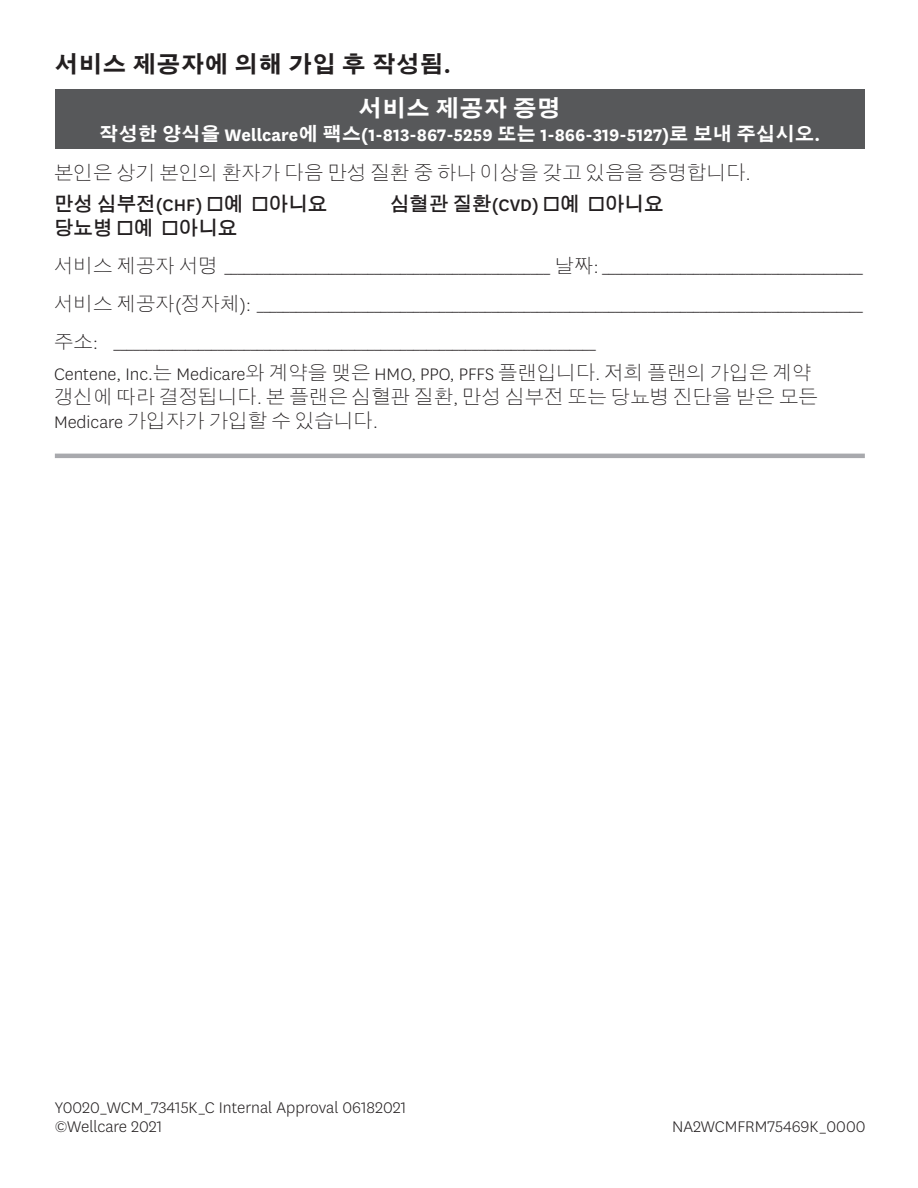
<style>
.page{position:relative;width:918px;height:1188px;background:#fff}
.page>*{position:absolute;margin:0;border:0;box-sizing:border-box;transform-origin:0 0}
.t1{font:700 24px "SM Gothic Std";color:#231f20}
.t2{font:700 24px "SM Gothic Std";color:#fff}
.t3{font:300 19.5px/38.2px "Centene Sans";color:#231f20}
.t4{font:300 19.5px/24px "SM Gothic Std";color:#231f20}
.t5{font:700 19.5px "Centene Sans";color:#fff}
.t6{font:600 19.5px "SM Gothic Std";color:#231f20}
.t7{font:300 18px/19.5px "Centene Sans";color:#231f20}
.s1{font-family:"Centene Sans"}
.s2{font-family:"SM Gothic Std"}
.s3{font-family:"Centene Sans";font-weight:500}
</style>
<div class="page">
<hr style="left:55px;top:454px;width:810px;height:4px;background:#a8a9ad">
<div style="left:55px;top:89px;width:810px;height:60px;background:#57585a"></div>
<p class="t1" style="left:55px;top:52px;width:398px">서비스 제공자에 의해 가입 후 작성됨<span class="s1">.</span></p>
<h2 class="t2" style="left:358px;top:95px;width:204px">서비스 제공자 증명</h2>
<p class="t5" style="left:99px;top:121px;width:723px"><span class="s2">작성한 양식을</span> Wellcare<span class="s2">에 팩스</span>(1-813-867-5259 <span class="s2">또는</span> 1-866-319-5127)<span class="s2">로 보내 주십시오</span>.</p>
<p class="t4" style="left:54px;top:162px;width:698px">본인은 상기 본인의 환자가 다음 만성 질환 중 하나 이상을 갖고 있음을 증명합니다<span class="s1">.</span></p>
<p class="t6" style="left:224px;top:194px;width:21px">예</p>
<p class="t6" style="left:560px;top:194px;width:21px">예</p>
<p class="t6" style="left:134px;top:218px;width:21px">예</p>
<p class="t6" style="left:54px;top:194px;width:275px">만성 심부전<span class="s3">(CHF)</span> □ □아니요</p>
<p class="t6" style="left:390px;top:194px;width:275px">심혈관 질환<span class="s3">(CVD)</span> □ □아니요</p>
<p class="t6" style="left:54px;top:218px;width:185px">당뇨병 □ □아니요</p>
<p class="t3" style="left:54px;top:247px;width:811px"><span class="s2">서비스 제공자 서명</span> __________________________________________________ <span class="s2">날짜</span>: ________________________________________</p>
<p class="t3" style="left:113px;top:286px;width:753px;text-indent:-59px"><span class="s2">서비스 제공자</span>(<span class="s2">정자체</span>): _____________________________________________________________________________________________ __________________________________________________________________________</p>
<p class="t4" style="left:54px;top:332px;width:45px">주소<span class="s1">:</span></p>
<p class="t4" style="left:54px;top:362px;width:766px"><span class="s1">Centene, Inc.</span>는 <span class="s1">Medicare</span>와 계약을 맺은 <span class="s1">HMO, PPO, PFFS</span> 플랜입니다<span class="s1">.</span> 저희 플랜의 가입은 계약 갱신에 따라 결정됩니다<span class="s1">.</span> 본 플랜은 심혈관 질환<span class="s1">,</span> 만성 심부전 또는 당뇨병 진단을 받은 모든<br><span class="s1">Medicare</span> 가입자가 가입할 수 있습니다<span class="s1">.</span></p>
<p class="t7" style="left:55px;top:1097px;width:353px">Y0020_WCM_73415K _C Internal Approval 06182021 ©Wellcare 2021</p>
<p class="t7" style="left:672px;top:1116px;width:195px">NA2WCMFRM75469K _0000</p>
</div>
